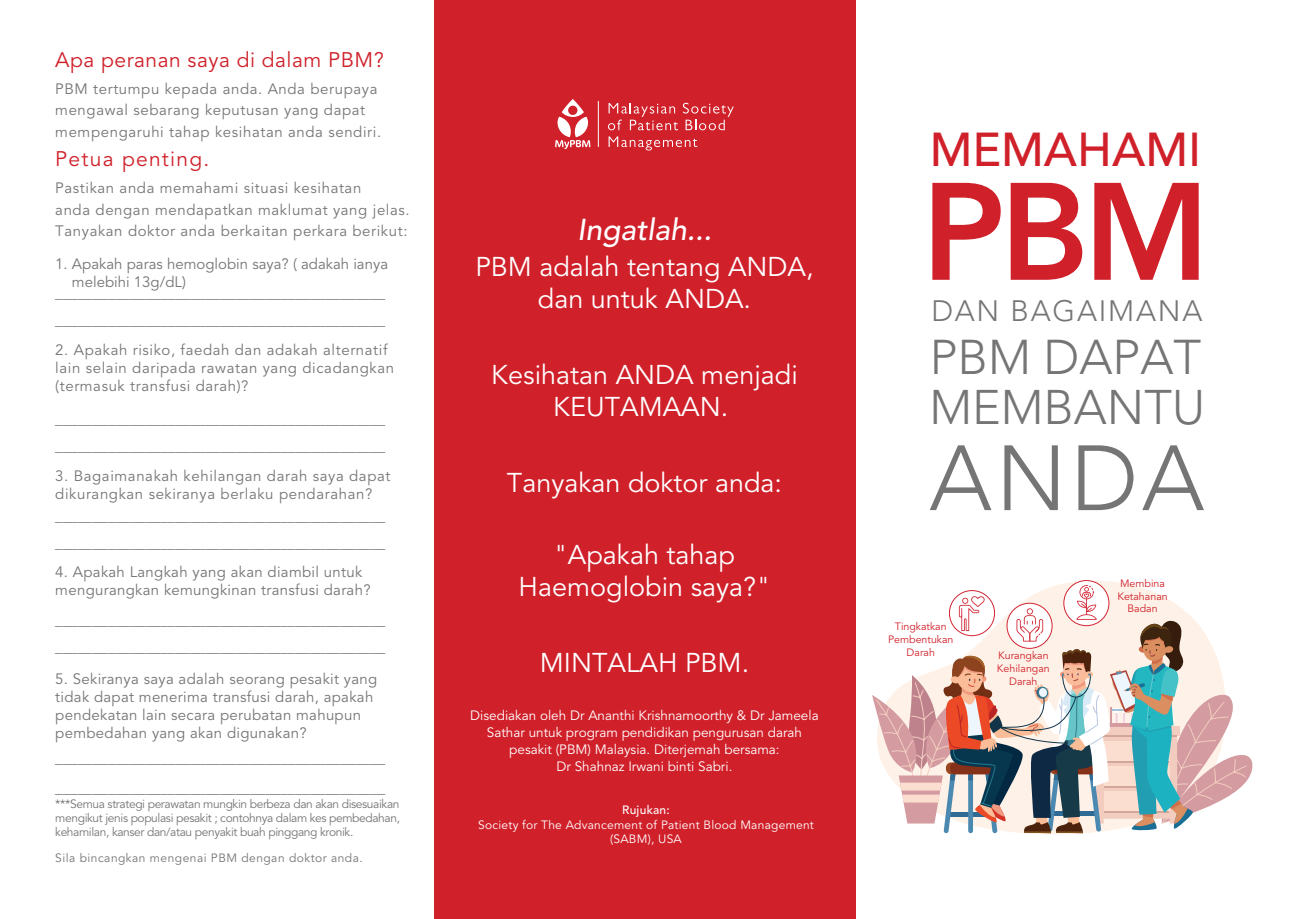
<style>
.page{position:relative;width:1289px;height:919px;background:#fff}
.page>*{position:absolute;margin:0;border:0;box-sizing:border-box;transform-origin:0 0}
.t1{font:800 136.8px "Avenir LT Std";color:#d0202a}
.t2{font:300 91.35px "Avenir LT Std";color:#767575}
.t3{font:300 48.3px "Avenir LT Std";color:#767575}
.t4{font:300 48.15px "Avenir LT Std";color:#767575}
.t5{font:500 47.1px "Avenir LT Std";color:#d0202a}
.t6{font:italic 500 30px "Avenir LT Std";color:#fff}
.t7{font:300 29.25px "Avenir LT Std";letter-spacing:.06em;color:#767575}
.t8{font:27px/32.4px "Avenir LT Std";color:#fff;text-align:center}
.t9{font:21px "Avenir LT Std";letter-spacing:.025em;color:#d0202a}
.t10{font:21px "Avenir LT Std";letter-spacing:.06em;color:#d0202a}
.t11{font:15px/21.3px "Avenir LT Std";letter-spacing:.04em;color:#767575}
.t12{font:15px/18px "Avenir LT Std";letter-spacing:.02em;color:#767575}
.t13{font:15px/18px "Avenir LT Std";color:#767575}
.t14{font:13.5px/17px "Avenir LT Std";color:#fff;text-align:center}
.t15{font:12px/14.4px "Avenir LT Std";letter-spacing:-.03em;color:#767575;text-align:justify}
.t16{font:12px/14.4px "Avenir LT Std";letter-spacing:.02em;color:#fff;text-align:center}
.t17{font:12px "Avenir LT Std";letter-spacing:.04em;color:#767575}
.t18{font:500 12px "Avenir LT Std";letter-spacing:.02em;color:#fff}
.t19{font:10.65px/12.8px "Avenir LT Std";color:#d0202a;text-align:center}
</style>
<div class="page">
<div style="left:434px;top:0;width:421px;height:918px;background:#d0202a"></div>
<svg style="left:555px;top:99px;width:35px;height:50px"></svg>
<svg style="left:608px;top:103px;width:125px;height:27px"></svg>
<svg style="left:608px;top:136px;width:89px;height:14px"></svg>
<hr style="left:598px;top:101px;width:1px;height:46px;background:#fff">
<svg style="left:1063px;top:580px;width:45px;height:45px"></svg>
<svg style="left:872px;top:585px;width:381px;height:248px"></svg>
<h3 class="t9" style="left:55px;top:48px;width:330px">Apa peranan saya di dalam PBM?</h3>
<p class="t11" style="left:55px;top:79px;width:327px">PBM tertumpu kepada anda. Anda berupaya mengawal sebarang keputusan yang dapat mempengaruhi tahap kesihatan anda sendiri.</p>
<h3 class="t10" style="left:55px;top:147px;width:156px">Petua penting.</h3>
<p class="t11" style="left:55px;top:178px;width:356px">Pastikan anda memahami situasi kesihatan<br>anda dengan mendapatkan maklumat yang jelas.<br>Tanyakan doktor anda berkaitan perkara berikut:</p>
<p class="t13" style="left:72px;top:255px;width:317px;text-indent:-17px">1. Apakah paras hemoglobin saya? ( adakah ianya melebihi 13g/dL)</p>
<p class="t11" style="left:55px;top:280px;width:331px;line-height:27px">____________________________________________ ____________________________________________</p>
<p class="t11" style="left:55px;top:341px;width:340px;line-height:18px">2. Apakah risiko, faedah dan adakah alternatif lain selain daripada rawatan yang dicadangkan (termasuk transfusi darah)?</p>
<p class="t11" style="left:55px;top:405px;width:331px;line-height:27px">____________________________________________ ____________________________________________</p>
<p class="t11" style="left:55px;top:467px;width:337px;line-height:18px">3. Bagaimanakah kehilangan darah saya dapat dikurangkan sekiranya berlaku pendarahan?</p>
<p class="t11" style="left:55px;top:503px;width:331px;line-height:27px">____________________________________________ ____________________________________________</p>
<p class="t12" style="left:55px;top:563px;width:317px">4. Apakah Langkah yang akan diambil untuk mengurangkan kemungkinan transfusi darah?</p>
<p class="t11" style="left:55px;top:606px;width:331px;line-height:27px">____________________________________________ ____________________________________________</p>
<p class="t12" style="left:55px;top:669px;width:323px">5. Sekiranya saya adalah seorang pesakit yang tidak dapat menerima transfusi darah, apakah pendekatan lain secara perubatan mahupun pembedahan yang akan digunakan?</p>
<p class="t15" style="left:55px;top:796px;width:346px">***Semua strategi perawatan mungkin berbeza dan akan disesuaikan mengikut jenis populasi pesakit ; contohnya dalam kes pembedahan, kehamilan, kanser dan/atau penyakit buah pinggang kronik.</p>
<p class="t17" style="left:55px;top:850px;width:309px">Sila bincangkan mengenai PBM dengan doktor anda.</p>
<h3 class="t6" style="left:577px;top:212px;width:136px">Ingatlah...</h3>
<h3 class="t8" style="left:475px;top:251px;width:340px">PBM adalah tentang ANDA, dan untuk ANDA.</h3>
<h3 class="t8" style="left:491px;top:359px;width:308px">Kesihatan ANDA menjadi<br>KEUTAMAAN.</h3>
<h3 class="t8" style="left:507px;top:467px;width:277px">Tanyakan doktor anda:</h3>
<h3 class="t8" style="left:518px;top:539px;width:253px">"Apakah tahap<br>Haemoglobin saya?"</h3>
<h3 class="t8" style="left:540px;top:647px;width:211px">MINTALAH PBM.</h3>
<p class="t14" style="left:470px;top:707px;width:350px">Disediakan oleh Dr Ananthi Krishnamoorthy &amp; Dr Jameela Sathar untuk program pendidikan pengurusan darah pesakit (PBM) Malaysia. Diterjemah bersama:<br>Dr Shahnaz Irwani binti Sabri.</p>
<p class="t18" style="left:622px;top:802px;width:49px">Rujukan:</p>
<p class="t16" style="left:478px;top:818px;width:337px">Society for The Advancement of Patient Blood Management (SABM), USA</p>
<h3 class="t5" style="left:929px;top:123px;width:273px">MEMAHAMI</h3>
<h1 class="t1" style="left:921px;top:151px;width:290px">PBM</h1>
<h3 class="t7" style="left:931px;top:293px;width:273px">DAN BAGAIMANA</h3>
<h3 class="t3" style="left:929px;top:329px;width:273px">PBM DAPAT</h3>
<h3 class="t4" style="left:929px;top:379px;width:277px">MEMBANTU</h3>
<h2 class="t2" style="left:929px;top:425px;width:277px">ANDA</h2>
<p class="t19" style="left:888px;top:620px;width:67px">Tingkatkan<br>Pembentukan<br>Darah</p>
<p class="t19" style="left:996px;top:649px;width:54px">Kurangkan<br>Kehilangan<br>Darah</p>
<p class="t19" style="left:1117px;top:577px;width:52px">Membina<br>Ketahanan<br>Badan</p>
</div>
